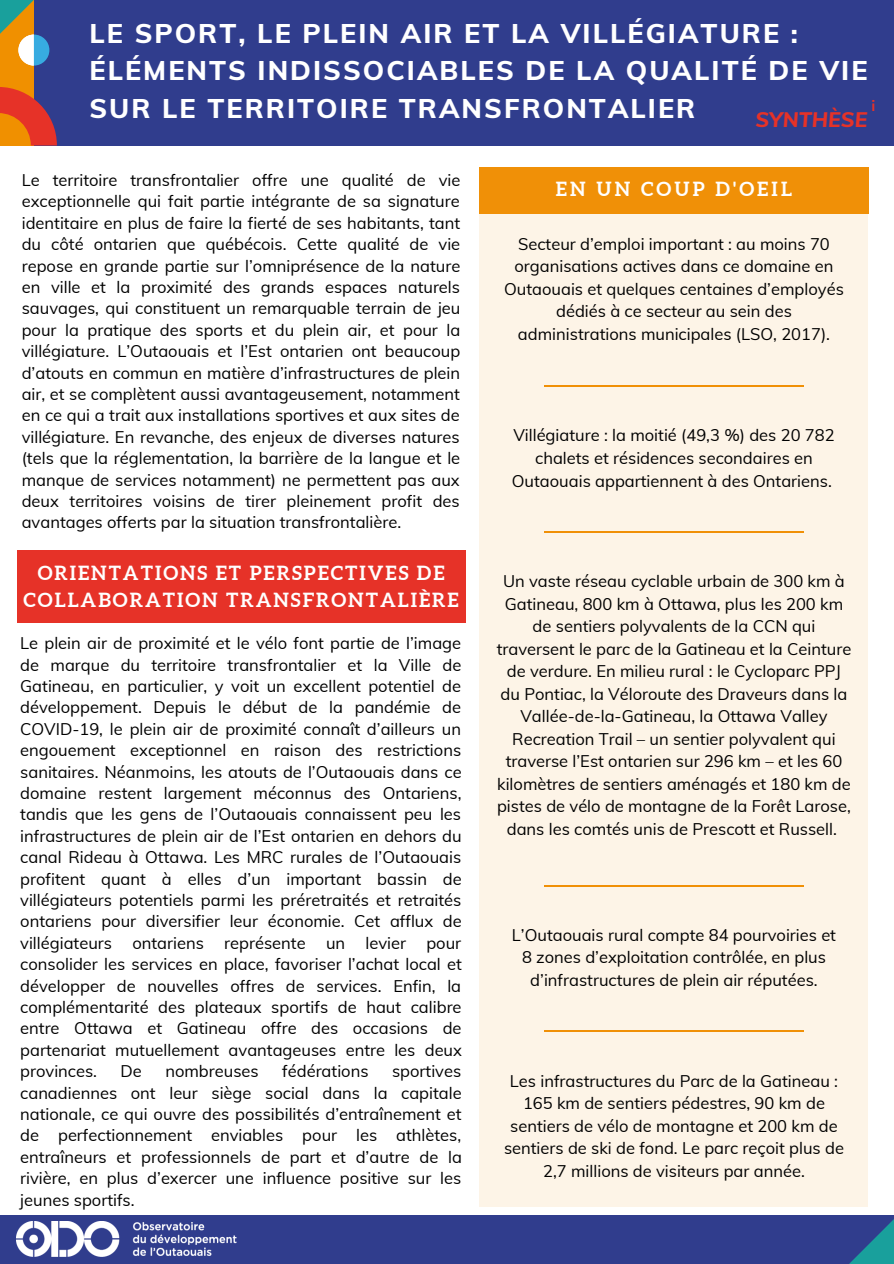
<style>
.page{position:relative;width:894px;height:1264px;background:#fff}
.page>*{position:absolute;margin:0;border:0;box-sizing:border-box;transform-origin:0 0}
.t1{font:800 27px/37.2px "Muli";letter-spacing:.075em;color:#fff}
.t2{font:italic 800 21px "Muli";color:#e63228}
.t3{font:700 19.5px/27px "Aleo";letter-spacing:.1em;color:#fff;text-align:center}
.t4{font:700 19.5px "Aleo";letter-spacing:.16em;color:#fff}
.t5{font:16.5px/21.5px "Muli";color:#000;text-align:center}
.t6{font:700 15px "Muli";color:#e63228}
</style>
<div class="page">
<div style="left:0;top:0;width:893px;height:146px;background:#303d8d"></div>
<div style="left:480px;top:201px;width:387px;height:1005px;background:#fdf4e7"></div>
<div style="left:0;top:0;width:34px;height:145px;background:#f09000"></div>
<svg style="left:0;top:87px;width:57px;height:58px"></svg>
<svg style="left:0;top:0;width:49px;height:66px"></svg>
<div style="left:479px;top:167px;width:389px;height:46px;background:#f09007"></div>
<div style="left:18px;top:550px;width:447px;height:72px;background:#e63228"></div>
<hr style="left:544px;top:386px;width:259px;height:1px;background:#f09007">
<hr style="left:544px;top:531px;width:259px;height:1px;background:#f09007">
<hr style="left:544px;top:885px;width:259px;height:1px;background:#f09007">
<hr style="left:544px;top:1030px;width:259px;height:1px;background:#f09007">
<div style="left:0;top:1215px;width:893px;height:48px;background:#303d8d"></div>
<svg style="left:850px;top:1220px;width:43px;height:43px"></svg>
<img style="left:17px;top:1221px;width:219px;height:35px">
<p class="t1" style="left:89px;top:14px;width:779px">LE SPORT, LE PLEIN AIR ET LA VILLÉGIATURE :<br>ÉLÉMENTS INDISSOCIABLES DE LA QUALITÉ DE VIE<br>SUR LE TERRITOIRE TRANSFRONTALIER</p>
<p class="t6" style="left:871px;top:96px;width:5px">i</p>
<p class="t2" style="left:755px;top:105px;width:113px">SYNTHÈSE</p>
<p class="t5" style="left:22px;top:169px;width:440px;text-align:justify">Le territoire transfrontalier offre une qualité de vie exceptionnelle qui fait partie intégrante de sa signature identitaire en plus de faire la fierté de ses habitants, tant du côté ontarien que québécois. Cette qualité de vie repose en grande partie sur l’omniprésence de la nature en ville et la proximité des grands espaces naturels sauvages, qui constituent un remarquable terrain de jeu pour la pratique des sports et du plein air, et pour la villégiature. L’Outaouais et l’Est ontarien ont beaucoup d’atouts en commun en matière d’infrastructures de plein air, et se complètent aussi avantageusement, notamment en ce qui a trait aux installations sportives et aux sites de villégiature. En revanche, des enjeux de diverses natures (tels que la réglementation, la barrière de la langue et le manque de services notamment) ne permettent pas aux deux territoires voisins de tirer pleinement profit des avantages offerts par la situation transfrontalière.</p>
<p class="t3" style="left:24px;top:559px;width:436px">ORIENTATIONS ET PERSPECTIVES DE<br>COLLABORATION TRANSFRONTALIÈRE</p>
<p class="t5" style="left:20px;top:632px;width:443px;text-align:justify">Le plein air de proximité et le vélo font partie de l’image de marque du territoire transfrontalier et la Ville de Gatineau, en particulier, y voit un excellent potentiel de développement. Depuis le début de la pandémie de COVID-19, le plein air de proximité connaît d’ailleurs un engouement exceptionnel en raison des restrictions sanitaires. Néanmoins, les atouts de l’Outaouais dans ce domaine restent largement méconnus des Ontariens, tandis que les gens de l’Outaouais connaissent peu les infrastructures de plein air de l’Est ontarien en dehors du canal Rideau à Ottawa. Les MRC rurales de l’Outaouais profitent quant à elles d’un important bassin de villégiateurs potentiels parmi les préretraités et retraités ontariens pour diversifier leur économie. Cet afflux de villégiateurs ontariens représente un levier pour consolider les services en place, favoriser l’achat local et développer de nouvelles offres de services. Enfin, la complémentarité des plateaux sportifs de haut calibre entre Ottawa et Gatineau offre des occasions de partenariat mutuellement avantageuses entre les deux provinces.</p>
<p class="t5" style="left:120px;top:1060px;width:23px">De</p>
<p class="t5" style="left:165px;top:1060px;width:95px">nombreuses</p>
<p class="t5" style="left:282px;top:1060px;width:88px">fédérations</p>
<p class="t5" style="left:20px;top:1060px;width:443px;text-align:justify;text-indent:371px">sportives canadiennes ont leur siège social dans la capitale nationale, ce qui ouvre des possibilités d’entraînement et de perfectionnement enviables pour les athlètes, entraîneurs et professionnels de part et d’autre de la rivière, en plus d’exercer une influence positive sur les jeunes sportifs.</p>
<p class="t4" style="left:555px;top:177px;width:237px">EN UN COUP D'OEIL</p>
<p class="t5" style="left:504px;top:232px;width:341px;line-height:22.5px">Secteur d’emploi important : au moins 70 organisations actives dans ce domaine en Outaouais et quelques centaines d’employés dédiés à ce secteur au sein des administrations municipales (LSO, 2017).</p>
<p class="t5" style="left:511px;top:424px;width:324px;line-height:22.5px">Villégiature : la moitié (49,3 %) des 20 782 chalets et résidences secondaires en<br>Outaouais appartiennent à des Ontariens.</p>
<p class="t5" style="left:496px;top:569px;width:356px;line-height:22.5px">Un vaste réseau cyclable urbain de 300 km à Gatineau, 800 km à Ottawa, plus les 200 km de sentiers polyvalents de la CCN qui traversent le parc de la Gatineau et la Ceinture de verdure. En milieu rural : le Cycloparc PPJ du Pontiac, la Véloroute des Draveurs dans la Vallée-de-la-Gatineau, la Ottawa Valley Recreation Trail – un sentier polyvalent qui traverse l’Est ontarien sur 296 km – et les 60 kilomètres de sentiers aménagés et 180 km de pistes de vélo de montagne de la Forêt Larose, dans les comtés unis de Prescott et Russell.</p>
<p class="t5" style="left:511px;top:923px;width:325px;line-height:22.5px">L’Outaouais rural compte 84 pourvoiries et<br>8 zones d’exploitation contrôlée, en plus d’infrastructures de plein air réputées.</p>
<p class="t5" style="left:504px;top:1069px;width:341px;line-height:22.5px">Les infrastructures du Parc de la Gatineau :<br>165 km de sentiers pédestres, 90 km de sentiers de vélo de montagne et 200 km de sentiers de ski de fond. Le parc reçoit plus de 2,7 millions de visiteurs par année.</p>
</div>
